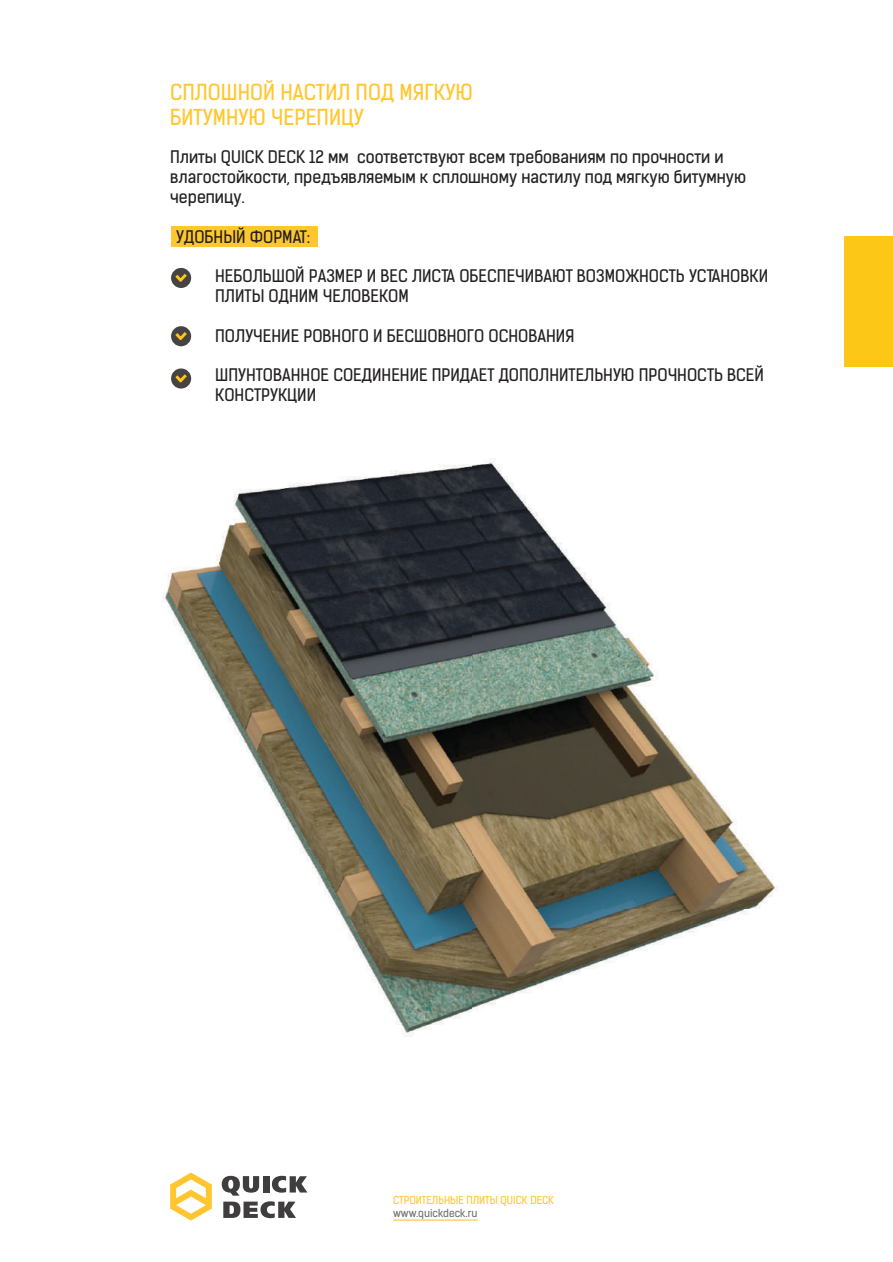
<style>
.page{position:relative;width:893px;height:1262px;background:#fff}
.page>*{position:absolute;margin:0;border:0;box-sizing:border-box;transform-origin:0 0}
.t1{font:21px/25.2px "Kelson Sans Regular RU";color:#ffc62f}
.t2{font:16.5px/19.8px "Kelson Sans Regular RU";color:#231f20}
.t3{font:10.5px "Kelson Sans Regular RU";color:#ffc62f}
.t4{font:10.5px "Kelson Sans Regular RU";color:#6d6f71}
</style>
<div class="page">
<div style="left:844px;top:236px;width:49px;height:130px;background:#fdc717"></div>
<svg style="left:272px;top:1175px;width:35px;height:17px"></svg>
<div style="left:263px;top:1176px;width:6px;height:16px;background:#403d3f"></div>
<svg style="left:222px;top:1175px;width:37px;height:20px"></svg>
<svg style="left:223px;top:1201px;width:73px;height:17px"></svg>
<svg style="left:170px;top:1172px;width:42px;height:48px"></svg>
<img style="left:162px;top:458px;width:615px;height:579px">
<div style="left:171px;top:226px;width:146px;height:21px;background:#ffc62f"></div>
<div style="left:171px;top:268px;width:20px;height:20px;background:#484343;border-radius:50%"></div>
<svg style="left:175px;top:274px;width:12px;height:8px"></svg>
<div style="left:171px;top:326px;width:20px;height:20px;background:#484343;border-radius:50%"></div>
<svg style="left:175px;top:332px;width:12px;height:8px"></svg>
<div style="left:171px;top:368px;width:20px;height:20px;background:#484343;border-radius:50%"></div>
<svg style="left:175px;top:374px;width:12px;height:8px"></svg>
<hr style="left:393px;top:1219px;width:84px;height:1px;background:#ffc62f">
<p class="t1" style="left:170px;top:82px;width:304px">СПЛОШНОЙ НАСТИЛ ПОД МЯГКУЮ<br>БИТУМНУЮ ЧЕРЕПИЦУ</p>
<p class="t2" style="left:170px;top:149px;width:577px">Плиты QUICK DECK 12 мм соответствуют всем требованиям по прочности и влагостойкости, предъявляемым к сплошному настилу под мягкую битумную черепицу.</p>
<p class="t2" style="left:176px;top:228px;width:136px">УДОБНЫЙ ФОРМАТ:</p>
<p class="t2" style="left:215px;top:268px;width:554px">НЕБОЛЬШОЙ РАЗМЕР И ВЕС ЛИСТА ОБЕСПЕЧИВАЮТ ВОЗМОЖНОСТЬ УСТАНОВКИ<br>ПЛИТЫ ОДНИМ ЧЕЛОВЕКОМ</p>
<p class="t2" style="left:215px;top:327px;width:361px">ПОЛУЧЕНИЕ РОВНОГО И БЕСШОВНОГО ОСНОВАНИЯ</p>
<p class="t2" style="left:215px;top:367px;width:550px">ШПУНТОВАННОЕ СОЕДИНЕНИЕ ПРИДАЕТ ДОПОЛНИТЕЛЬНУЮ ПРОЧНОСТЬ ВСЕЙ<br>КОНСТРУКЦИИ</p>
<p class="t3" style="left:393px;top:1196px;width:163px">СТРОИТЕЛЬНЫЕ ПЛИТЫ QUICK DECK</p>
<p class="t4" style="left:393px;top:1209px;width:86px">www.quickdeck.ru</p>
</div>
